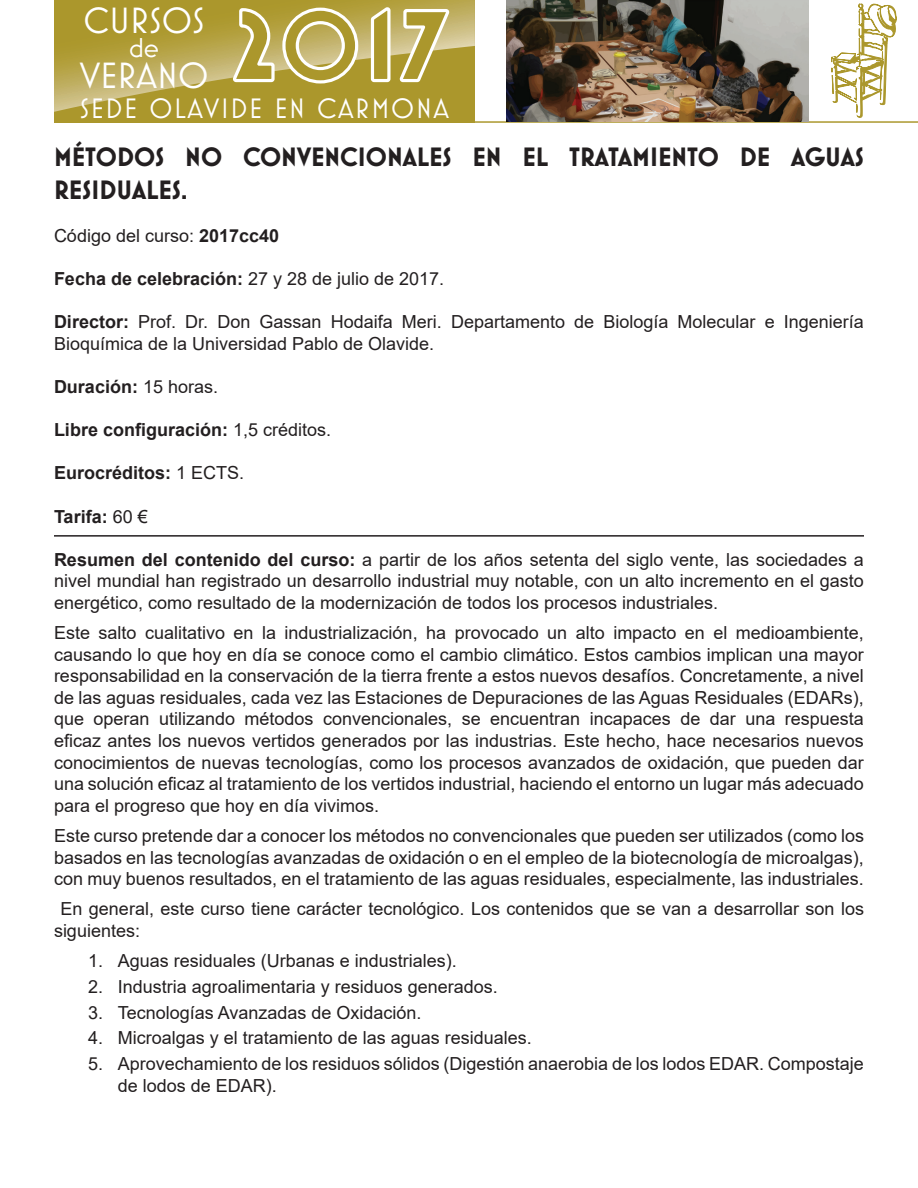
<style>
.page{position:relative;width:918px;height:1188px;background:#fff}
.page>*{position:absolute;margin:0;border:0;box-sizing:border-box;transform-origin:0 0}
.t1{font:37.05px "Mostra Nuova";color:#fff}
.t2{font:28.5px "Mostra Nuova";letter-spacing:.06em;color:#fff}
.t3{font:27.75px "Mostra Nuova";color:#fff}
.t4{font:700 27px/32.4px "Mostra Nuova";color:#231f20}
.t5{font:18px/21.6px "Arial";color:#231f20}
.t6{font:700 18px "Arial";color:#231f20}
.s1{font-weight:700}
.s2{font-weight:400}
</style>
<div class="page">
<div style="left:54px;top:0;width:421px;height:122px;background:#ab972c"></div>
<svg style="left:54px;top:0;width:421px;height:112px"></svg>
<hr style="left:54px;top:121px;width:864px;height:2px;background:#ab972c">
<svg style="left:831px;top:3px;width:66px;height:115px"></svg>
<img style="left:506px;top:0;width:302px;height:121px">
<svg style="left:230px;top:4px;width:222px;height:81px"></svg>
<hr style="left:54px;top:535px;width:810px;height:2px;background:#231f20">
<h1 class="t1" style="left:84px;top:-1px;width:122px">CURSOS</h1>
<h3 class="t3" style="left:129px;top:31px;width:32px">de</h3>
<h1 class="t1" style="left:80px;top:54px;width:130px">VERANO</h1>
<h2 class="t2" style="left:80px;top:92px;width:371px">SEDE OLAVIDE EN CARMONA</h2>
<h3 class="t4" style="left:54px;top:141px;width:812px">MÉTODOS NO CONVENCIONALES EN EL TRATAMIENTO DE AGUAS<br>RESIDUALES.</h3>
<p class="t5" style="left:54px;top:225px;width:227px">Código del curso: <span class="s1">2017cc40</span></p>
<p class="t6" style="left:54px;top:266px;width:392px">Fecha de celebración: <span class="s2">27 y 28 de julio de 2017.</span></p>
<p class="t5" style="left:54px;top:311px;width:811px"><span class="s1">Director:</span> Prof. Dr. Don Gassan Hodaifa Meri. Departamento de Biología Molecular e Ingeniería<br>Bioquímica de la Universidad Pablo de Olavide.</p>
<p class="t6" style="left:54px;top:374px;width:166px">Duración: <span class="s2">15 horas.</span></p>
<p class="t6" style="left:54px;top:417px;width:279px">Libre configuración: <span class="s2">1,5 créditos.</span></p>
<p class="t6" style="left:54px;top:460px;width:192px">Eurocréditos: <span class="s2">1 ECTS.</span></p>
<p class="t6" style="left:54px;top:504px;width:95px">Tarifa: <span class="s2">60 €</span></p>
<p class="t5" style="left:54px;top:549px;width:811px;text-align:justify"><span class="s1">Resumen del contenido del curso:</span> a partir de los años setenta del siglo vente, las sociedades a nivel mundial han registrado un desarrollo industrial muy notable, con un alto incremento en el gasto energético, como resultado de la modernización de todos los procesos industriales.</p>
<p class="t5" style="left:54px;top:622px;width:811px;text-align:justify">Este salto cualitativo en la industrialización, ha provocado un alto impacto en el medioambiente, causando lo que hoy en día se conoce como el cambio climático. Estos cambios implican una mayor responsabilidad en la conservación de la tierra frente a estos nuevos desafíos. Concretamente, a nivel de las aguas residuales, cada vez las Estaciones de Depuraciones de las Aguas Residuales (EDARs), que operan utilizando métodos convencionales, se encuentran incapaces de dar una respuesta eficaz antes los nuevos vertidos generados por las industrias. Este hecho, hace necesarios nuevos conocimientos de nuevas tecnologías, como los procesos avanzados de oxidación, que pueden dar una solución eficaz al tratamiento de los vertidos industrial, haciendo el entorno un lugar más adecuado para el progreso que hoy en día vivimos.</p>
<p class="t5" style="left:54px;top:825px;width:812px;text-align:justify">Este curso pretende dar a conocer los métodos no convencionales que pueden ser utilizados (como los basados en las tecnologías avanzadas de oxidación o en el empleo de la biotecnología de microalgas), con muy buenos resultados, en el tratamiento de las aguas residuales, especialmente, las industriales.</p>
<p class="t5" style="left:54px;top:898px;width:812px;text-indent:6px">En general, este curso tiene carácter tecnológico. Los contenidos que se van a desarrollar son los siguientes:</p>
<p class="t5" style="left:88px;top:950px;width:370px">1. Aguas residuales (Urbanas e industriales).</p>
<p class="t5" style="left:88px;top:976px;width:411px">2. Industria agroalimentaria y residuos generados.</p>
<p class="t5" style="left:88px;top:1001px;width:335px">3. Tecnologías Avanzadas de Oxidación.</p>
<p class="t5" style="left:88px;top:1027px;width:445px">4. Microalgas y el tratamiento de las aguas residuales.</p>
<p class="t5" style="left:118px;top:1053px;width:748px;text-indent:-30px">5. Aprovechamiento de los residuos sólidos (Digestión anaerobia de los lodos EDAR. Compostaje de lodos de EDAR).</p>
</div>
